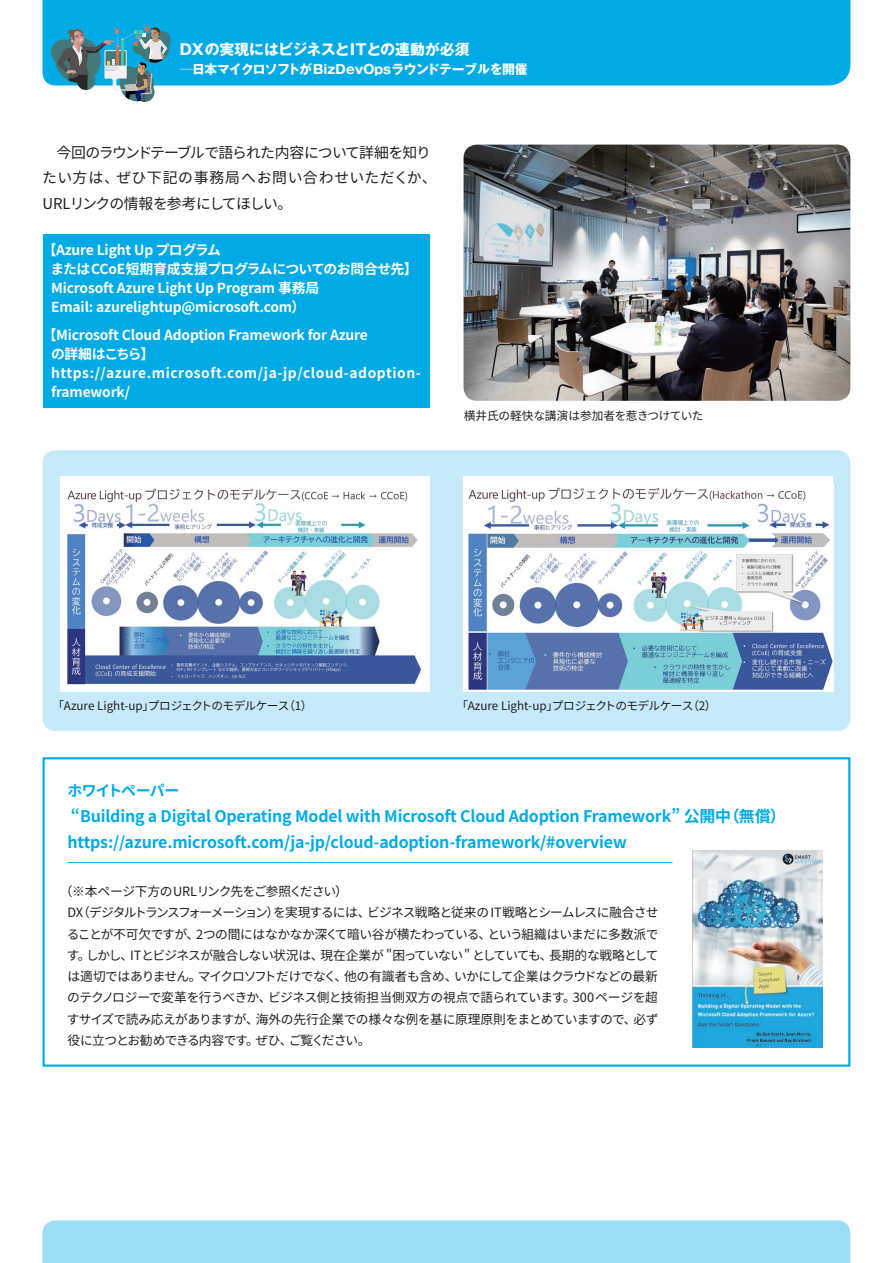
<style>
.page{position:relative;width:893px;height:1263px;background:#fff}
.page>*{position:absolute;margin:0;border:0;box-sizing:border-box;transform-origin:0 0}
.t1{font:700 15.9px "Source Han Sans JP";letter-spacing:-.01em;color:#00abe5}
.本文{font:14.85px/25.5px "Source Han Sans JP";letter-spacing:-.03em;color:#231f20}
.t2{font:700 14.85px "Gothic MB101 Pro";color:#fff}
.t3{font:700 14.85px "Source Han Sans JP";letter-spacing:-.045em;color:#00abe5}
.t4{font:700 13.8px "Source Han Sans JP";letter-spacing:-.01em;color:#fff}
.t5{font:700 13.8px/19.2px "Source Han Sans JP";letter-spacing:.04em;color:#fff}
.t6{font:700 13.8px "Source Han Sans JP";letter-spacing:-.03em;color:#fff}
.t7{font:700 13.8px "Source Han Sans JP";letter-spacing:-.06em;color:#fff}
.t8{font:12.75px/21.3px "Source Han Sans JP";letter-spacing:-.05em;color:#231f20;text-align:justify}
.t9{font:700 12.75px "Gothic MB101 Pro";letter-spacing:-.01em;color:#fff}
.キャプション{font:11.7px "Source Han Sans JP";letter-spacing:-.02em;color:#231f20}
</style>
<div class="page">
<div style="left:43px;top:1220px;width:807px;height:43px;background:#9addf4"></div>
<div style="left:43px;top:0;width:807px;height:85px;background:#00abe5"></div>
<svg style="left:50px;top:27px;width:121px;height:75px"></svg>
<div style="left:43px;top:450px;width:807px;height:281px;background:#c6eafa;border-radius:13px"></div>
<div style="left:60px;top:476px;width:370px;height:215px;background:#fff"></div>
<img style="left:67px;top:488px;width:354px;height:197px">
<div style="left:463px;top:476px;width:370px;height:215px;background:#fff"></div>
<img style="left:468px;top:487px;width:365px;height:203px">
<img style="left:464px;top:145px;width:386px;height:256px">
<div style="left:43px;top:757px;width:807px;height:310px;border:2px solid #00abe5"></div>
<img style="left:692px;top:850px;width:131px;height:198px">
<hr style="left:68px;top:862px;width:604px;height:1px;background:#00abe5">
<div style="left:43px;top:234px;width:386px;height:173px;background:#00abe5"></div>
<p class="t2" style="left:180px;top:37px;width:291px">DXの実現にはビジネスとITとの連動が必須</p>
<p class="t9" style="left:180px;top:59px;width:349px">─日本マイクロソフトがBizDevOpsラウンドテーブルを開催</p>
<p class="本文" style="left:42px;top:140px;width:396px;text-indent:14px">今回のラウンドテーブルで語られた内容について詳細を知りたい方は、ぜひ下記の事務局へお問い合わせいただくか、<br>URLリンクの情報を参考にしてほしい。</p>
<p class="t4" style="left:43px;top:242px;width:180px">【Azure Light Up プログラム</p>
<p class="t6" style="left:50px;top:261px;width:369px">またはCCoE短期育成支援プログラムについてのお問合せ先】</p>
<p class="t4" style="left:51px;top:280px;width:270px">Microsoft Azure Light Up Program 事務局</p>
<p class="t4" style="left:51px;top:299px;width:256px">Email: azurelightup@microsoft.com）</p>
<p class="t4" style="left:43px;top:327px;width:327px">【Microsoft Cloud Adoption Framework for Azure</p>
<p class="t7" style="left:51px;top:346px;width:105px">の詳細はこちら】</p>
<p class="t5" style="left:51px;top:363px;width:371px">https://azure.microsoft.com/ja-jp/cloud-adoption&shy;framework/</p>
<p class="キャプション" style="left:464px;top:409px;width:241px">横井氏の軽快な講演は参加者を惹きつけていた</p>
<p class="キャプション" style="left:53px;top:699px;width:262px">「Azure Light-up」プロジェクトのモデルケース（1）</p>
<p class="キャプション" style="left:456px;top:699px;width:262px">「Azure Light-up」プロジェクトのモデルケース（2）</p>
<p class="t3" style="left:68px;top:782px;width:113px">ホワイトペーパー</p>
<p class="t1" style="left:71px;top:807px;width:716px">“Building a Digital Operating Model with Microsoft Cloud Adoption Framework” 公開中（無償）</p>
<p class="t1" style="left:68px;top:833px;width:561px">https://azure.microsoft.com/ja-jp/cloud-adoption-framework/#overview</p>
<p class="t8" style="left:60px;top:881px;width:289px">（※本ページ下方のURLリンク先をご参照ください）</p>
<p class="t8" style="left:67px;top:902px;width:593px">DX（デジタルトランスフォーメーション）を実現するには、ビジネス戦略と従来の IT戦略とシームレスに融合させることが不可欠ですが、2つの間にはなかなか深くて暗い谷が横たわっている、という組織はいまだに多数派です。しかし、ITとビジネスが融合しない状況は、現在企業が "困っていない" としていても、長期的な戦略としては適切ではありません。マイクロソフトだけでなく、他の有識者も含め、いかにして企業はクラウドなどの最新のテクノロジーで変革を行うべきか、ビジネス側と技術担当側双方の視点で語られています。300ページを超すサイズで読み応えがありますが、海外の先行企業での様々な例を基に原理原則をまとめていますので、必ず役に立つとお勧めできる内容です。ぜひ、ご覧ください。</p>
</div>
